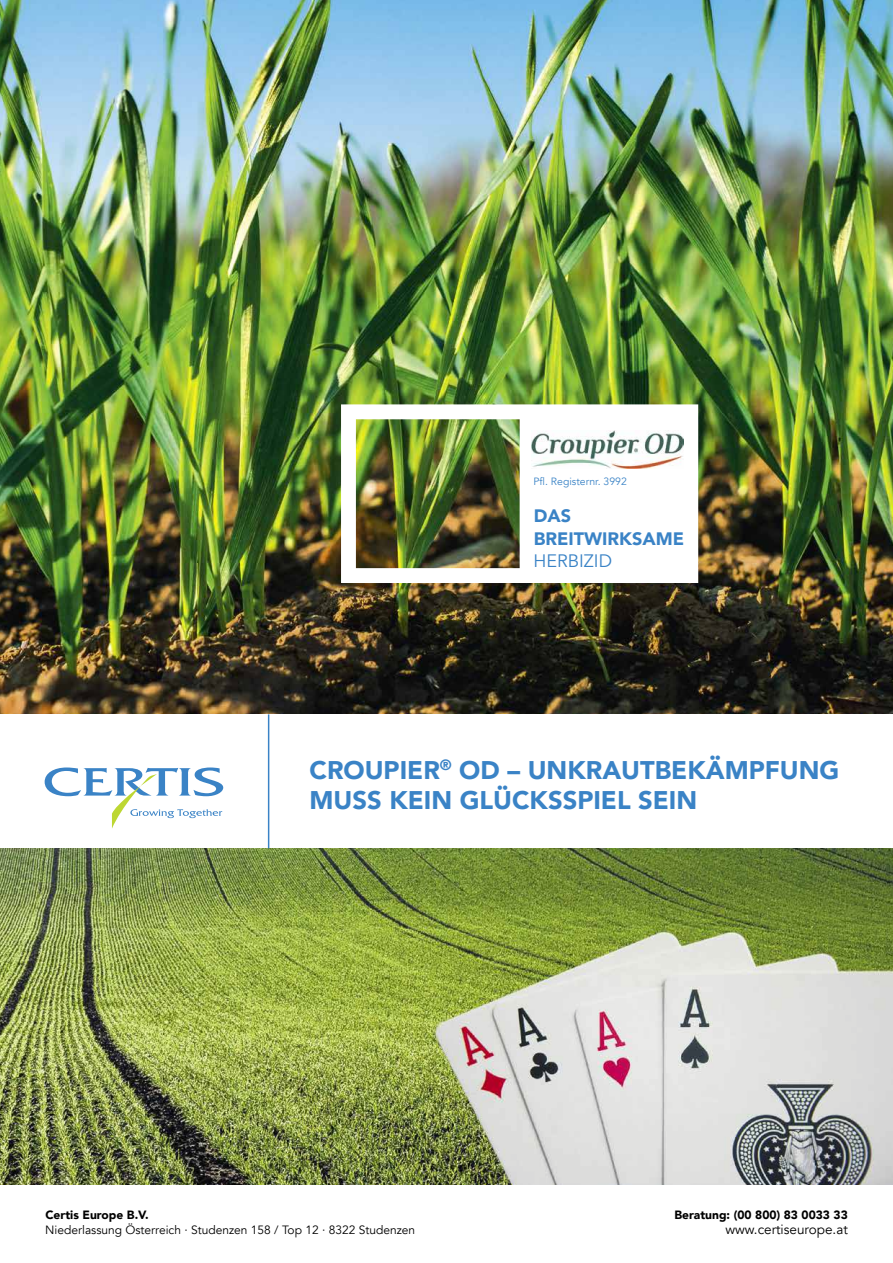
<style>
.page{position:relative;width:893px;height:1263px;background:#fff}
.page>*{position:absolute;margin:0;border:0;box-sizing:border-box;transform-origin:0 0}
.t1{font:900 25.5px/30.6px "Avenir";color:#3a83c6}
.t2{font:900 18px/22.5px "Avenir";color:#3a83c6}
.t3{font:18px "Avenir";color:#3a83c6}
.t4{font:13.5px "Avenir";color:#000}
.t5{font:12px "Avenir";color:#000}
.t6{font:900 12px "Avenir";color:#000}
.t7{font:10.5px "Avenir";color:#3a83c6}
</style>
<div class="page">
<img style="left:0;top:848px;width:893px;height:336px">
<img style="left:0;top:0;width:893px;height:714px">
<hr style="left:268px;top:714px;width:1px;height:134px;background:#3a83c6">
<svg style="left:45px;top:767px;width:178px;height:62px"></svg>
<img style="left:341px;top:404px;width:357px;height:179px">
<img style="left:531px;top:431px;width:152px;height:37px">
<p class="t7" style="left:533px;top:475px;width:95px">Pfl. Registernr. 3992</p>
<h2 class="t2" style="left:534px;top:504px;width:152px">DAS<br>BREITWIRKSAME</h2>
<h2 class="t3" style="left:533px;top:550px;width:80px">HERBIZID</h2>
<h1 class="t1" style="left:310px;top:754px;width:531px">CROUPIER<sup>®</sup> OD – UNKRAUTBEKÄMPFUNG<br>MUSS KEIN GLÜCKSSPIEL SEIN</h1>
<p class="t6" style="left:45px;top:1204px;width:105px">Certis Europe B.V.</p>
<p class="t5" style="left:45px;top:1222px;width:371px">Niederlassung Österreich · Studenzen 158 / Top 12 · 8322 Studenzen</p>
<p class="t6" style="left:674px;top:1204px;width:175px">Beratung: (00 800) 83 0033 33</p>
<p class="t4" style="left:725px;top:1221px;width:124px">www.certiseurope.at</p>
</div>
